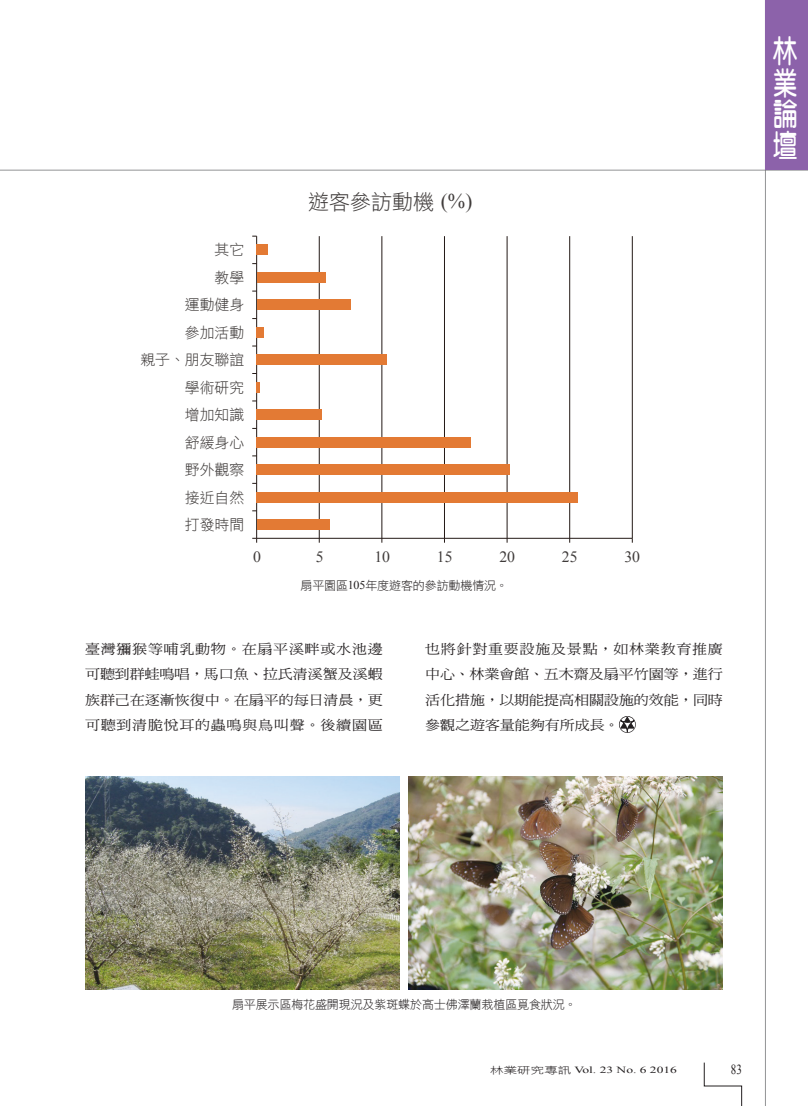
<style>
.page{position:relative;width:808px;height:1106px;background:#fff}
.page>*{position:absolute;margin:0;border:0;box-sizing:border-box;transform-origin:0 0}
.t1{font:31.5px/31.5px "DF Yuan W7 WINP BF";color:#fff;text-align:justify;scale:.77 1}
.t2{font:21px "DF Hei W3 WINP BF";color:#3f3b3a}
.t3{font:15.75px "Times New Roman";color:#3f3b3a}
.t4{font:14.85px/27.5px "DF Hei W3 WINP BF";color:#3f3b3a;text-align:right}
.t5{font:13.8px "Times New Roman";color:#231f20;scale:.8 1}
._01內文{font:13.5px/25.5px "DF Ming W5 WINP BF";color:#231f20;text-align:justify;scale:1.11 1}
._06圖說{font:12px "DF Hei W3 WINP BF";letter-spacing:-.01em;color:#231f20}
.t6{font:9.45px "Times New Roman";color:#231f20;scale:1.43 1}
.s1{font-family:"Times New Roman"}
.s2{font-family:"DF Hei W3 WINP BF"}
</style>
<div class="page">
<hr style="left:0;top:170px;width:808px;height:1px;background:#6c6d70">
<hr style="left:765px;top:0;width:1px;height:1106px;background:#6c6d70">
<svg style="left:704px;top:1062px;width:38px;height:44px"></svg>
<div style="left:766px;top:0;width:42px;height:170px;background:#8c62aa"></div>
<svg style="left:619px;top:716px;width:17px;height:17px"></svg>
<img style="left:85px;top:776px;width:315px;height:213px">
<img style="left:408px;top:776px;width:315px;height:213px">
<hr style="left:257px;top:538px;width:375px;height:1px;background:#231916">
<hr style="left:569px;top:236px;width:1px;height:302px;background:#231916">
<hr style="left:507px;top:236px;width:1px;height:302px;background:#231916">
<hr style="left:444px;top:236px;width:1px;height:302px;background:#231916">
<hr style="left:382px;top:236px;width:1px;height:302px;background:#231916">
<hr style="left:319px;top:236px;width:1px;height:302px;background:#231916">
<hr style="left:632px;top:236px;width:1px;height:302px;background:#231916">
<hr style="left:256px;top:236px;width:1px;height:302px;background:#231916">
<svg style="left:257px;top:382px;width:3px;height:11px"></svg>
<div style="left:257px;top:244px;width:11px;height:11px;background:#e37a34"></div>
<div style="left:257px;top:272px;width:69px;height:11px;background:#e37a34"></div>
<div style="left:257px;top:299px;width:94px;height:11px;background:#e37a34"></div>
<div style="left:257px;top:327px;width:7px;height:11px;background:#e37a34"></div>
<div style="left:257px;top:354px;width:130px;height:11px;background:#e37a34"></div>
<div style="left:257px;top:409px;width:65px;height:11px;background:#e37a34"></div>
<div style="left:257px;top:436px;width:214px;height:11px;background:#e37a34"></div>
<div style="left:257px;top:464px;width:253px;height:11px;background:#e37a34"></div>
<div style="left:257px;top:491px;width:321px;height:11px;background:#e37a34"></div>
<div style="left:257px;top:519px;width:72px;height:11px;background:#e37a34"></div>
<p class="t2" style="left:308px;top:191px;width:166px">遊客參訪動機 <span class="s1">(%)</span></p>
<p class="t4" style="left:140px;top:236px;width:105px">其它<br>教學<br>運動健身<br>參加活動<br>親子、朋友聯誼學術研究<br>增加知識<br>舒緩身心<br>野外觀察<br>接近自然<br>打發時間</p>
<p class="t3" style="left:253px;top:546px;width:9px">0</p>
<p class="t3" style="left:316px;top:546px;width:9px">5</p>
<p class="t3" style="left:374px;top:546px;width:17px">10</p>
<p class="t3" style="left:437px;top:546px;width:17px">15</p>
<p class="t3" style="left:499px;top:546px;width:17px">20</p>
<p class="t3" style="left:562px;top:546px;width:17px">25</p>
<p class="t3" style="left:624px;top:546px;width:17px">30</p>
<p class="_06圖說" style="left:301px;top:579px;width:209px">扇平園區<span class="s1">105</span>年度遊客的參訪動機情況。</p>
<p class="_01內文" style="left:85px;top:636px;width:270px">臺灣獼猴等哺乳動物。在扇平溪畔或水池邊可聽到群蛙鳴唱，馬口魚、拉氏清溪蟹及溪蝦族群己在逐漸恢復中。在扇平的每日清晨，更可聽到清脆悅耳的蟲鳴與鳥叫聲。後續園區</p>
<p class="_01內文" style="left:425px;top:636px;width:270px">也將針對重要設施及景點，如林業教育推廣中心、林業會館、五木齋及扇平竹園等，進行活化措施，以期能提高相關設施的效能，同時參觀之遊客量能夠有所成長。</p>
<h1 class="t1" style="left:773px;top:35px;width:32px">林業論壇</h1>
<p class="_06圖說" style="left:232px;top:998px;width:346px">扇平展示區梅花盛開現況及紫斑蝶於高士佛澤蘭栽植區覓食狀況。</p>
<p class="t6" style="left:490px;top:1063px;width:132px"><span class="s2">林業研究專訊</span> Vol. 23 No. 6 2016</p>
<p class="t5" style="left:731px;top:1060px;width:15px">83</p>
</div>
